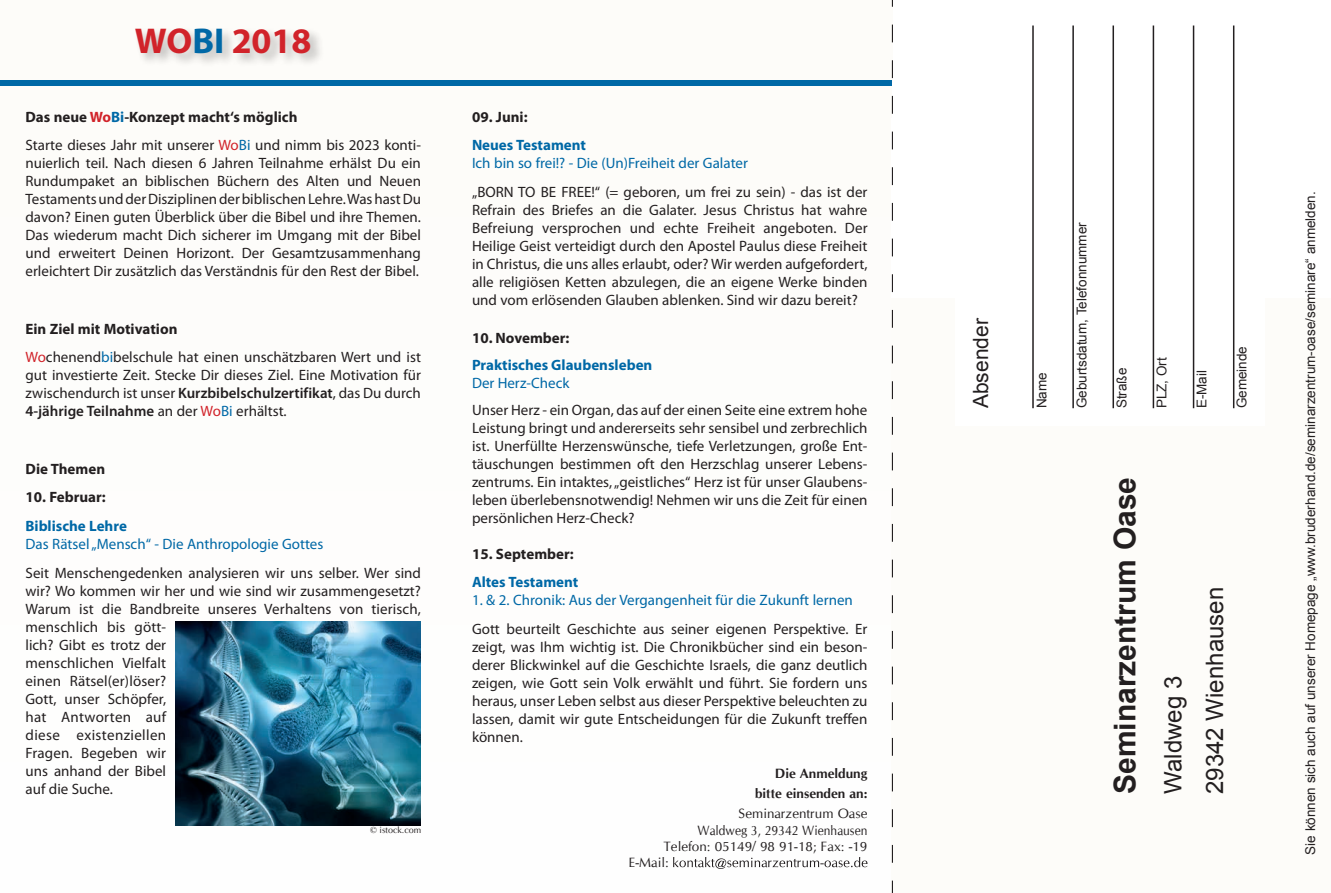
<style>
.page{position:relative;width:1331px;height:893px;background:#fff}
.page>*{position:absolute;margin:0;border:0;box-sizing:border-box;transform-origin:0 0}
.t1{font:700 36px "Myriad Pro";color:#d1232a}
.t2{font:700 30px "Arial";color:#231f20}
.t3{font:24px/41.5px "Arial";color:#231f20}
.t4{font:21px "Arial";color:#231f20}
.t5{font:15px/18px "Myriad Pro";color:#231f20;text-align:justify}
.t6{font:15px "Myriad Pro";color:#0068a6}
.t7{font:700 15px "Myriad Pro";color:#0068a6}
.t8{font:700 15px "Myriad Pro";color:#231f20}
.t9{font:13.5px "Arial";color:#231f20}
.t10{font:13.5px "Cg Omega";color:#231f20}
.t11{font:700 13.5px/20.4px "Cg Omega";color:#231f20;text-align:right}
.t12{font:13.5px "Cg Omega";color:#231f20;scale:.9 1}
.t13{font:9px "Cg Omega";color:#231f20}
.s1{color:#0068a6}
.s2{font-weight:700}
.s3{font-weight:700;color:#d1232a}
.s4{font-weight:700;color:#0068a6}
.s5{color:#d1232a}
.s6{font-weight:600}
.s7{font-family:"Times New Roman"}
</style>
<div class="page">
<div style="left:0;top:79px;width:892px;height:814px;background:#fdfcf9"></div>
<div style="left:0;top:0;width:893px;height:83px;background:#fdfcf9"></div>
<svg style="left:673px;top:857px;width:194px;height:12px"></svg>
<div style="left:134px;top:26px;width:191px;height:41px;background:#231f20;opacity:.3"></div>
<div style="left:892px;top:298px;width:439px;height:595px;background:#fdfcf9"></div>
<div style="left:956px;top:0;width:309px;height:425px;background:#fff"></div>
<hr style="left:1032px;top:26px;width:2px;height:382px;background:#231f20">
<hr style="left:1072px;top:26px;width:2px;height:382px;background:#231f20">
<hr style="left:1112px;top:26px;width:2px;height:382px;background:#231f20">
<hr style="left:1153px;top:26px;width:1px;height:382px;background:#231f20">
<hr style="left:1193px;top:26px;width:1px;height:382px;background:#231f20">
<hr style="left:1233px;top:26px;width:1px;height:382px;background:#231f20">
<svg style="left:892px;top:0;width:1px;height:893px"></svg>
<div style="left:0;top:80px;width:892px;height:5px;background:#0068a6"></div>
<img style="left:176px;top:622px;width:245px;height:203px">
<h1 class="t1" style="left:135px;top:17px;width:178px">WO<span class="s1">BI</span> 2018</h1>
<p class="t5" style="left:26px;top:102px;width:397px;line-height:28.7px"><span class="s2">Das neue</span> <span class="s3">Wo</span><span class="s4">Bi</span><span class="s2">-Konzept macht‘s möglich<br></span>Starte dieses Jahr mit unserer <span class="s5">Wo</span><span class="s1">Bi</span> und nimm bis 2023 konti-</p>
<p class="t5" style="left:26px;top:154px;width:397px">nuierlich teil. Nach diesen 6 Jahren Teilnahme erhälst Du ein Rundumpaket an biblischen Büchern des Alten und Neuen Testaments und der Disziplinen der biblischen Lehre. Was hast Du davon? Einen guten Überblick über die Bibel und ihre Themen.<br>Das wiederum macht Dich sicherer im Umgang mit der Bibel und erweitert Deinen Horizont. Der Gesamtzusammenhang erleichtert Dir zusätzlich das Verständnis für den Rest der Bibel.</p>
<p class="t5" style="left:26px;top:314px;width:397px;line-height:28.7px"><span class="s2">Ein Ziel mit Motivation<br></span><span class="s5">Wo</span>chenend<span class="s1">bi</span>belschule hat einen unschätzbaren Wert und ist</p>
<p class="t5" style="left:26px;top:366px;width:397px">gut investierte Zeit. Stecke Dir dieses Ziel. Eine Motivation für zwischendurch ist unser <span class="s6">Kurzbibelschulzertifikat</span>, das Du durch <span class="s6">4-jährige Teilnahme</span> an der <span class="s5">Wo</span><span class="s1">Bi</span> erhältst.</p>
<p class="t8" style="left:26px;top:459px;width:81px">Die Themen</p>
<p class="t8" style="left:26px;top:487px;width:82px">10. Februar:</p>
<p class="t7" style="left:26px;top:516px;width:103px">Biblische Lehre</p>
<p class="t6" style="left:26px;top:535px;width:299px">Das Rätsel „Mensch“ - Die Anthropologie Gottes</p>
<p class="t5" style="left:26px;top:563px;width:397px;text-align:left">Seit Menschengedenken analysieren wir uns selber. Wer sind wir? Wo kommen wir her und wie sind wir zusammengesetzt?<br>Warum ist die Bandbreite unseres Verhaltens von tierisch, menschlich bis gött-<br>lich? Gibt es trotz der<br>menschlichen Vielfalt<br>einen Rätsel(er)löser?<br>Gott, unser Schöpfer,<br>hat Antworten auf<br>diese existenziellen<br>Fragen. Begeben wir<br>uns anhand der Bibel<br>auf die Suche.</p>
<p class="t13" style="left:370px;top:825px;width:52px"><span class="s7">©</span> istock.com</p>
<p class="t8" style="left:472px;top:107px;width:57px">09. Juni:</p>
<p class="t7" style="left:472px;top:136px;width:116px">Neues Testament</p>
<p class="t6" style="left:472px;top:154px;width:277px">Ich bin so frei!? - Die (Un)Freiheit der Galater</p>
<p class="t5" style="left:472px;top:183px;width:397px">„BORN TO BE FREE!“ (= geboren, um frei zu sein) - das ist der Refrain des Briefes an die Galater. Jesus Christus hat wahre Befreiung versprochen und echte Freiheit angeboten. Der Heilige Geist verteidigt durch den Apostel Paulus diese Freiheit in Christus, die uns alles erlaubt, oder? Wir werden aufgefordert, alle religiösen Ketten abzulegen, die an eigene Werke binden und vom erlösenden Glauben ablenken. Sind wir dazu bereit?</p>
<p class="t8" style="left:472px;top:328px;width:99px">10. November:</p>
<p class="t7" style="left:472px;top:355px;width:182px">Praktisches Glaubensleben</p>
<p class="t6" style="left:472px;top:373px;width:99px">Der Herz-Check</p>
<p class="t5" style="left:472px;top:400px;width:397px">Unser Herz - ein Organ, das auf der einen Seite eine extrem hohe Leistung bringt und andererseits sehr sensibel und zerbrechlich ist. Unerfüllte Herzenswünsche, tiefe Verletzungen, große Ent&shy;täuschungen bestimmen oft den Herzschlag unserer Lebens&shy;zentrums. Ein intaktes, „geistliches“ Herz ist für unser Glaubens&shy;leben überlebensnotwendig! Nehmen wir uns die Zeit für einen persönlichen Herz-Check?</p>
<p class="t8" style="left:472px;top:544px;width:103px">15. September:</p>
<p class="t7" style="left:472px;top:573px;width:108px">Altes Testament</p>
<p class="t6" style="left:472px;top:591px;width:382px">1. &amp; 2. Chronik: Aus der Vergangenheit für die Zukunft lernen</p>
<p class="t5" style="left:472px;top:620px;width:397px">Gott beurteilt Geschichte aus seiner eigenen Perspektive. Er zeigt, was Ihm wichtig ist. Die Chronikbücher sind ein beson&shy;derer Blickwinkel auf die Geschichte Israels, die ganz deutlich zeigen, wie Gott sein Volk erwählt und führt. Sie fordern uns heraus, unser Leben selbst aus dieser Perspektive beleuchten zu lassen, damit wir gute Entscheidungen für die Zukunft treffen können.</p>
<p class="t11" style="left:755px;top:763px;width:114px">Die Anmeldung bitte einsenden an:</p>
<p class="t10" style="left:739px;top:806px;width:130px">Seminarzentrum Oase</p>
<p class="t12" style="left:697px;top:822px;width:190px">Waldweg 3, 29342 Wienhausen</p>
<p class="t10" style="left:663px;top:839px;width:206px">Telefon: 05149/ 98 91-18; Fax: -19</p>
<p class="t10" style="left:629px;top:855px;width:42px">E-Mail:</p>
<h3 class="t4" style="left:966px;top:408px;width:92px;rotate:-90deg">Absender</h3>
<p class="t9" style="left:1032px;top:408px;width:38px;rotate:-90deg">Name</p>
<p class="t9" style="left:1072px;top:408px;width:188px;rotate:-90deg">Geburtsdatum, Telefonnummer</p>
<p class="t9" style="left:1112px;top:408px;width:42px;rotate:-90deg">Straße</p>
<p class="t9" style="left:1152px;top:408px;width:53px;rotate:-90deg">PLZ, Ort</p>
<p class="t9" style="left:1192px;top:408px;width:40px;rotate:-90deg">E-Mail</p>
<p class="t9" style="left:1232px;top:408px;width:64px;rotate:-90deg">Gemeinde</p>
<h2 class="t2" style="left:1104px;top:794px;width:318px;rotate:-90deg">Seminarzentrum Oase</h2>
<h3 class="t3" style="left:1152px;top:794px;width:208px;rotate:-90deg">Waldweg 3<br>29342 Wienhausen</h3>
<p class="t9" style="left:1301px;top:855px;width:665px;rotate:-90deg">Sie können sich auch auf unserer Homepage „www.bruderhand.de/seminarzentrum-oase/seminare“ anmelden.</p>
</div>
